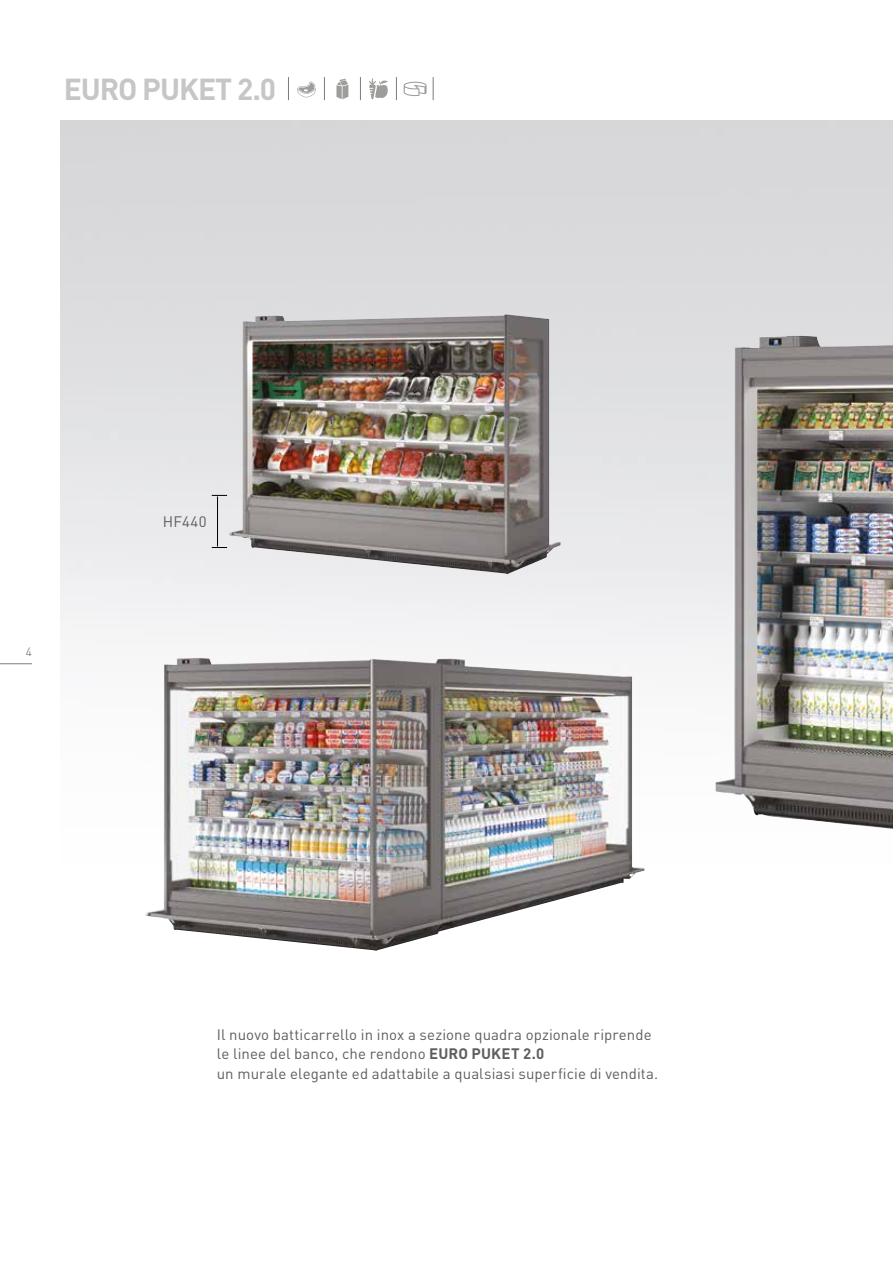
<style>
.page{position:relative;width:893px;height:1263px;background:#fff}
.page>*{position:absolute;margin:0;border:0;box-sizing:border-box;transform-origin:0 0}
.t1{font:700 30px "DIN Pro";letter-spacing:-.035em;color:#c6c6c6}
.t2{font:15px/19.5px "DIN Pro";letter-spacing:.005em;color:#5f5e5e}
.t3{font:300 12px "DIN Pro";color:#5f5e5e}
.s1{font-weight:700}
</style>
<div class="page">
<img style="left:716px;top:336px;width:177px;height:493px">
<svg style="left:297px;top:81px;width:19px;height:16px"></svg>
<svg style="left:324px;top:77px;width:1px;height:23px"></svg>
<svg style="left:288px;top:77px;width:1px;height:23px"></svg>
<svg style="left:360px;top:77px;width:1px;height:23px"></svg>
<svg style="left:396px;top:77px;width:1px;height:23px"></svg>
<svg style="left:433px;top:77px;width:1px;height:23px"></svg>
<svg style="left:336px;top:79px;width:12px;height:20px"></svg>
<svg style="left:369px;top:78px;width:19px;height:21px"></svg>
<svg style="left:404px;top:82px;width:23px;height:14px"></svg>
<hr style="left:0;top:663px;width:32px;height:1px;background:#7c7b7b">
<img style="left:146px;top:658px;width:498px;height:293px">
<img style="left:229px;top:314px;width:332px;height:260px">
<hr style="left:217px;top:498px;width:1px;height:47px;background:#000">
<svg style="left:212px;top:545px;width:15px;height:3px"></svg>
<svg style="left:212px;top:495px;width:15px;height:3px"></svg>
<h1 class="t1" style="left:64px;top:64px;width:214px">EURO PUKET 2.0</h1>
<p class="t3" style="left:26px;top:643px;width:8px">4</p>
<p class="t2" style="left:163px;top:510px;width:45px">HF440</p>
<p class="t2" style="left:217px;top:1023px;width:443px">Il nuovo batticarrello in inox a sezione quadra opzionale riprende le linee del banco, che rendono <span class="s1">EURO PUKET 2.0<br></span>un murale elegante ed adattabile a qualsiasi superficie di vendita.</p>
</div>
